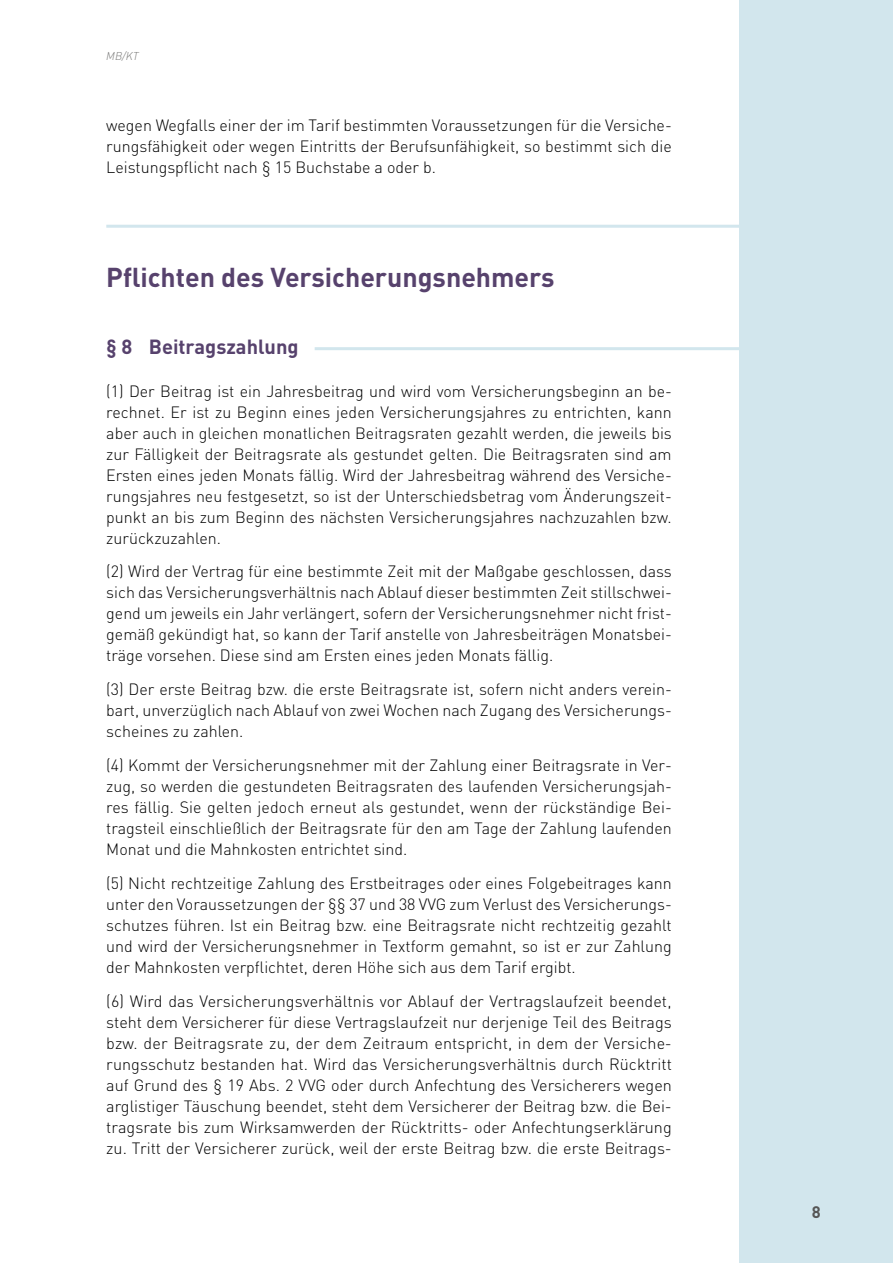
<style>
.page{position:relative;width:893px;height:1263px;background:#fff}
.page>*{position:absolute;margin:0;border:0;box-sizing:border-box;transform-origin:0 0}
.t1{font:700 27px "DINOT";color:#57426d}
.t2{font:700 20.25px "DINOT";color:#57426d}
.t3{font:700 16.5px "DINOT";color:#565656}
.t4{font:300 16.2px/21px "DINOT";color:#000;text-align:justify}
.t5{font:italic 300 11.25px "DIN";color:#7b7b7a}
</style>
<div class="page">
<div style="left:740px;top:0;width:153px;height:1263px;background:#d2e6ed"></div>
<hr style="left:106px;top:225px;width:634px;height:3px;background:#d2e6ed">
<hr style="left:315px;top:347px;width:425px;height:3px;background:#d2e6ed">
<p class="t5" style="left:106px;top:49px;width:34px">MB/KT</p>
<p class="t4" style="left:106px;top:114px;width:567px">wegen Wegfalls einer der im Tarif bestimmten Voraussetzungen für die Versiche&shy;rungsfähigkeit oder wegen Eintritts der Berufsunfähigkeit, so bestimmt sich die Leistungspflicht nach § 15 Buchstabe a oder b.</p>
<h1 class="t1" style="left:106px;top:259px;width:450px">Pflichten des Versicherungsnehmers</h1>
<p class="t2" style="left:106px;top:333px;width:194px">§ 8 Beitragszahlung</p>
<p class="t4" style="left:106px;top:380px;width:567px">(1) Der Beitrag ist ein Jahresbeitrag und wird vom Versicherungsbeginn an be&shy;rechnet. Er ist zu Beginn eines jeden Versicherungsjahres zu entrichten, kann aber auch in gleichen monatlichen Beitragsraten gezahlt werden, die jeweils bis zur Fälligkeit der Beitragsrate als gestundet gelten. Die Beitragsraten sind am Ersten eines jeden Monats fällig. Wird der Jahresbeitrag während des Versiche&shy;rungsjahres neu festgesetzt, so ist der Unterschiedsbetrag vom Änderungszeit&shy;punkt an bis zum Beginn des nächsten Versicherungsjahres nachzuzahlen bzw. zurückzuzahlen.</p>
<p class="t4" style="left:106px;top:560px;width:567px">(2) Wird der Vertrag für eine bestimmte Zeit mit der Maßgabe geschlossen, dass sich das Versicherungsverhältnis nach Ablauf dieser bestimmten Zeit stillschwei&shy;gend um jeweils ein Jahr verlängert, sofern der Versicherungsnehmer nicht frist&shy;gemäß gekündigt hat, so kann der Tarif anstelle von Jahresbeiträgen Monatsbei&shy;träge vorsehen. Diese sind am Ersten eines jeden Monats fällig.</p>
<p class="t4" style="left:106px;top:678px;width:567px">(3) Der erste Beitrag bzw. die erste Beitragsrate ist, sofern nicht anders verein&shy;bart, unverzüglich nach Ablauf von zwei Wochen nach Zugang des Versicherungs&shy;scheines zu zahlen.</p>
<p class="t4" style="left:106px;top:754px;width:567px">(4) Kommt der Versicherungsnehmer mit der Zahlung einer Beitragsrate in Ver&shy;zug, so werden die gestundeten Beitragsraten des laufenden Versicherungsjah&shy;res fällig. Sie gelten jedoch erneut als gestundet, wenn der rückständige Bei&shy;tragsteil einschließlich der Beitragsrate für den am Tage der Zahlung laufenden Monat und die Mahnkosten entrichtet sind.</p>
<p class="t4" style="left:106px;top:872px;width:567px">(5) Nicht rechtzeitige Zahlung des Erstbeitrages oder eines Folgebeitrages kann unter den Voraussetzungen der §§ 37 und 38 VVG zum Verlust des Versicherungs&shy;schutzes führen. Ist ein Beitrag bzw. eine Beitragsrate nicht rechtzeitig gezahlt und wird der Versicherungsnehmer in Textform gemahnt, so ist er zur Zahlung der Mahnkosten verpflichtet, deren Höhe sich aus dem Tarif ergibt.</p>
<p class="t4" style="left:106px;top:989px;width:567px">(6) Wird das Versicherungsverhältnis vor Ablauf der Vertragslaufzeit beendet, steht dem Versicherer für diese Vertragslaufzeit nur derjenige Teil des Beitrags bzw. der Beitragsrate zu, der dem Zeitraum entspricht, in dem der Versiche&shy;rungsschutz bestanden hat. Wird das Versicherungsverhältnis durch Rücktritt auf Grund des § 19 Abs. 2 VVG oder durch Anfechtung des Versicherers wegen arglistiger Täuschung beendet, steht dem Versicherer der Beitrag bzw. die Bei&shy;tragsrate bis zum Wirksamwerden der Rücktritts- oder Anfechtungserklärung zu. Tritt der Versicherer zurück, weil der erste Beitrag bzw. die erste Beitrags-</p>
<p class="t3" style="left:812px;top:1201px;width:10px">8</p>
</div>
